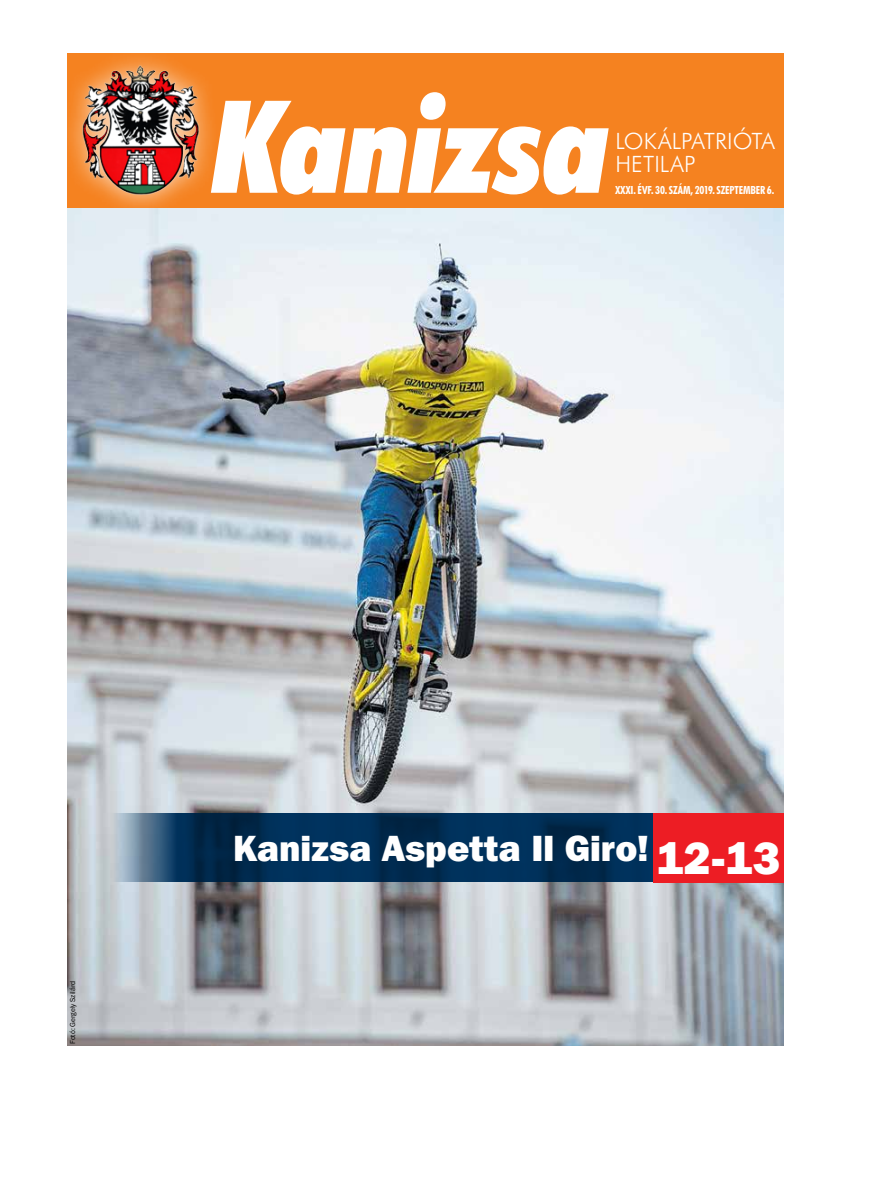
<style>
.page{position:relative;width:885px;height:1191px;background:#fff}
.page>*{position:absolute;margin:0;border:0;box-sizing:border-box;transform-origin:0 0}
.t1{font:italic 900 condensed 129px "Futura Ex Bk Con HU Extra";letter-spacing:-.01em;color:#fff}
.t2{font:36.25px "Franklin Gothic Hv PFL";color:#fff}
.t3{font:22.5px/22.9px "Futura Lt PFL";letter-spacing:.005em;color:#fff}
.t4{font:700 11.25px "Futura Cn PFL";letter-spacing:-.01em;color:#fff}
.t5{font:7.5px "Franklin Gothic PFL";color:#000}
.s1{font-size:45px}
</style>
<div class="page">
<div style="left:67px;top:53px;width:716px;height:155px;background:#f58220"></div>
<div style="left:60px;top:46px;width:160px;height:170px;background:#fff;opacity:.75"></div>
<img style="left:78px;top:63px;width:124px;height:137px">
<img style="left:67px;top:208px;width:716px;height:837px">
<svg style="left:112px;top:813px;width:541px;height:68px;background:#0c375c"></svg>
<div style="left:653px;top:813px;width:130px;height:69px;background:#ed1d24"></div>
<h1 class="t1" style="left:213px;top:68px;width:398px">Kanizsa</h1>
<h3 class="t3" style="left:615px;top:129px;width:161px">LOKÁLPATRIÓTA<br>HETILAP</h3>
<p class="t4" style="left:615px;top:183px;width:160px">XXXI. ÉVF. 30. SZÁM, 2019. SZEPTEMBER 6.</p>
<p class="t5" style="left:68px;top:1044px;width:65px;rotate:-90deg">Fotó: Gergely Szilárd</p>
<p class="t2" style="left:233px;top:824px;width:548px">Kanizsa Aspetta Il Giro! <span class="s1">12-13</span></p>
</div>
